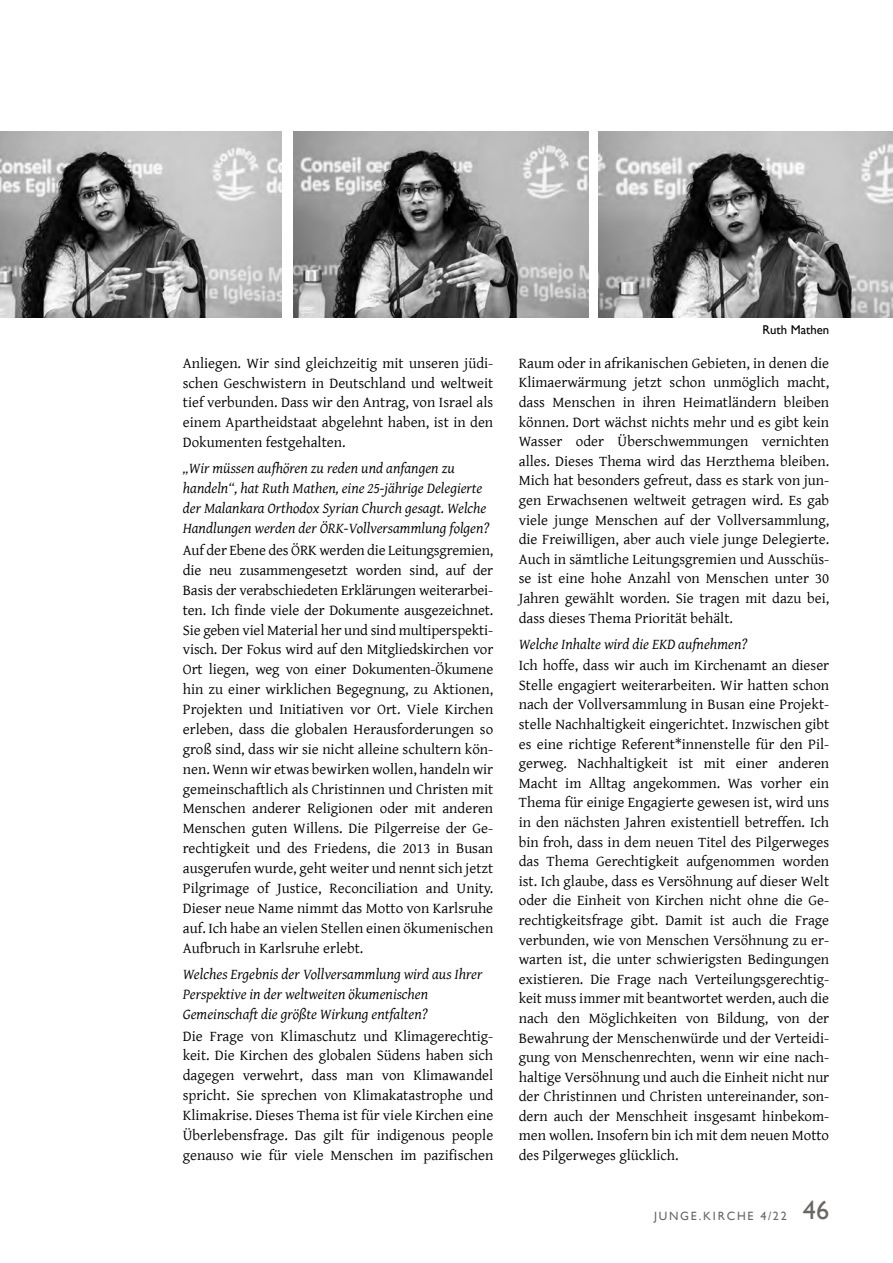
<style>
.page{position:relative;width:893px;height:1263px;background:#fff}
.page>*{position:absolute;margin:0;border:0;box-sizing:border-box;transform-origin:0 0}
.t1{font:15px/19.6px "Gentium";color:#000;text-align:justify}
.t2{font:italic 15px/19.8px "Gentium";color:#000}
.t3{font:12.75px "Gill Sans";color:#000}
.t4{font:12px "Gill Sans";letter-spacing:.15em;color:#6a6864}
.s1{font-size:26.25px}
</style>
<div class="page">
<img style="left:0;top:132px;width:282px;height:186px">
<img style="left:294px;top:132px;width:294px;height:186px">
<img style="left:598px;top:132px;width:295px;height:186px">
<p class="t1" style="left:183px;top:352px;width:312px">Anliegen. Wir sind gleichzeitig mit unseren jüdi&shy;schen Geschwistern in Deutschland und weltweit tief verbunden. Dass wir den Antrag, von Israel als einem Apartheidstaat abgelehnt haben, ist in den Dokumenten festgehalten.</p>
<p class="t2" style="left:183px;top:458px;width:308px">„Wir müssen aufhören zu reden und anfangen zu handeln“, hat Ruth Mathen, eine 25-jährige Delegierte der Malankara Orthodox Syrian Church gesagt. Welche Handlungen werden der ÖRK-Vollversammlung folgen?</p>
<p class="t1" style="left:183px;top:539px;width:312px">Auf der Ebene des ÖRK werden die Leitungsgremien, die neu zusammengesetzt worden sind, auf der Basis der verabschiedeten Erklärungen weiterarbei&shy;ten. Ich finde viele der Dokumente ausgezeichnet.<br>Sie geben viel Material her und sind multiperspekti&shy;visch. Der Fokus wird auf den Mitgliedskirchen vor Ort liegen, weg von einer Dokumenten-Ökumene hin zu einer wirklichen Begegnung, zu Aktionen, Projekten und Initiativen vor Ort. Viele Kirchen erleben, dass die globalen Herausforderungen so groß sind, dass wir sie nicht alleine schultern kön&shy;nen. Wenn wir etwas bewirken wollen, handeln wir gemeinschaftlich als Christinnen und Christen mit Menschen anderer Religionen oder mit anderen Menschen guten Willens. Die Pilgerreise der Ge&shy;rechtigkeit und des Friedens, die 2013 in Busan ausgerufen wurde, geht weiter und nennt sich jetzt Pilgrimage of Justice, Reconciliation and Unity.<br>Dieser neue Name nimmt das Motto von Karlsruhe auf. Ich habe an vielen Stellen einen ökumenischen Aufbruch in Karlsruhe erlebt.</p>
<p class="t2" style="left:183px;top:963px;width:301px">Welches Ergebnis der Vollversammlung wird aus Ihrer<br>Perspektive in der weltweiten ökumenischen<br>Gemeinschaft die größte Wirkung entfalten?</p>
<p class="t1" style="left:183px;top:1025px;width:312px">Die Frage von Klimaschutz und Klimagerechtig&shy;keit. Die Kirchen des globalen Südens haben sich dagegen verwehrt, dass man von Klimawandel spricht. Sie sprechen von Klimakatastrophe und Klimakrise. Dieses Thema ist für viele Kirchen eine Überlebensfrage. Das gilt für indigenous people genauso wie für viele Menschen im pazifischen</p>
<p class="t3" style="left:762px;top:322px;width:68px">Ruth Mathen</p>
<p class="t1" style="left:519px;top:352px;width:312px">Raum oder in afrikanischen Gebieten, in denen die Klimaerwärmung jetzt schon unmöglich macht, dass Menschen in ihren Heimatländern bleiben können. Dort wächst nichts mehr und es gibt kein Wasser oder Überschwemmungen vernichten alles. Dieses Thema wird das Herzthema bleiben.<br>Mich hat besonders gefreut, dass es stark von jun&shy;gen Erwachsenen weltweit getragen wird. Es gab viele junge Menschen auf der Vollversammlung, die Freiwilligen, aber auch viele junge Delegierte.<br>Auch in sämtliche Leitungsgremien und Ausschüs&shy;se ist eine hohe Anzahl von Menschen unter 30<br>Jahren gewählt worden. Sie tragen mit dazu bei, dass dieses Thema Priorität behält.</p>
<p class="t2" style="left:519px;top:633px;width:230px">Welche Inhalte wird die EKD aufnehmen?</p>
<p class="t1" style="left:519px;top:655px;width:312px">Ich hoffe, dass wir auch im Kirchenamt an dieser Stelle engagiert weiterarbeiten. Wir hatten schon nach der Vollversammlung in Busan eine Projekt&shy;stelle Nachhaltigkeit eingerichtet. Inzwischen gibt es eine richtige Referent*innenstelle für den Pil&shy;gerweg. Nachhaltigkeit ist mit einer anderen Macht im Alltag angekommen. Was vorher ein Thema für einige Engagierte gewesen ist, wird uns in den nächsten Jahren existentiell betreffen. Ich bin froh, dass in dem neuen Titel des Pilgerweges das Thema Gerechtigkeit aufgenommen worden ist. Ich glaube, dass es Versöhnung auf dieser Welt oder die Einheit von Kirchen nicht ohne die Ge&shy;rechtigkeitsfrage gibt. Damit ist auch die Frage verbunden, wie von Menschen Versöhnung zu er&shy;warten ist, die unter schwierigsten Bedingungen existieren. Die Frage nach Verteilungsgerechtig&shy;keit muss immer mit beantwortet werden, auch die nach den Möglichkeiten von Bildung, von der Bewahrung der Menschenwürde und der Verteidi&shy;gung von Menschenrechten, wenn wir eine nach&shy;haltige Versöhnung und auch die Einheit nicht nur der Christinnen und Christen untereinander, son&shy;dern auch der Menschheit insgesamt hinbekom&shy;men wollen. Insofern bin ich mit dem neuen Motto des Pilgerweges glücklich.</p>
<p class="t4" style="left:654px;top:1209px;width:177px">JUNGE.KIRCHE 4/22 <span class="s1">46</span></p>
</div>
